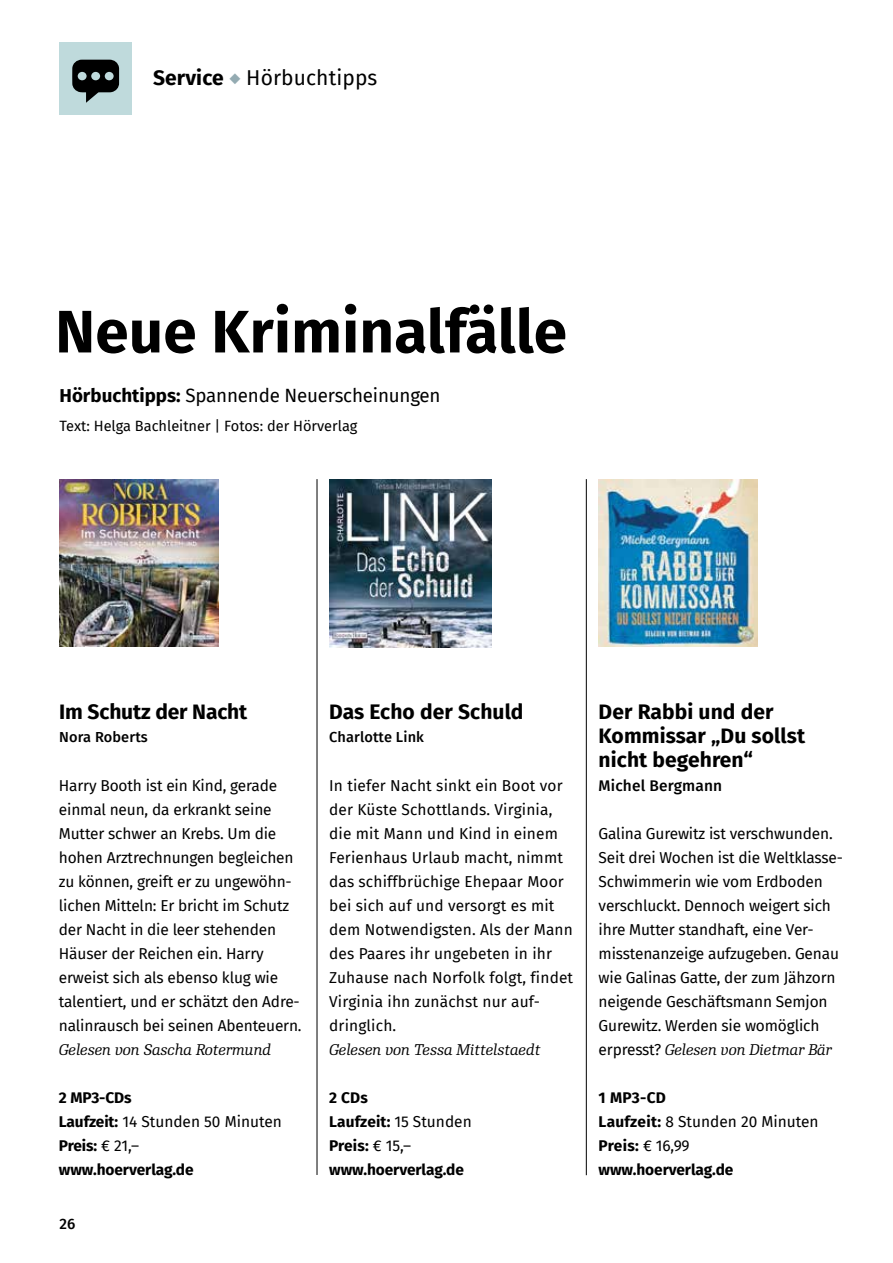
<style>
.page{position:relative;width:893px;height:1263px;background:#fff}
.page>*{position:absolute;margin:0;border:0;box-sizing:border-box;transform-origin:0 0}
.t1{font:700 60px "Fira Sans";letter-spacing:.005em;color:#000}
.t2{font:700 21px/24px "Fira Sans";letter-spacing:.005em;color:#000}
.t3{font:21px "Fira Sans";letter-spacing:.005em;color:#000}
.t4{font:18.75px "Fira Sans";letter-spacing:-.01em;color:#000}
.t5{font:15.45px/24px "Fira Sans";letter-spacing:-.01em;color:#000}
.t6{font:15.45px/24px "Fira Sans";letter-spacing:.01em;color:#000}
.t7{font:700 15.45px "Fira Sans";letter-spacing:-.005em;color:#000}
.t8{font:500 15.45px "Fira Sans";letter-spacing:.01em;color:#000}
.t9{font:italic 15px "Re Public";color:#000}
.t10{font:500 15px "Fira Sans";color:#000}
.t11{font:14.55px "Fira Sans";color:#000}
.t12{font:500 14.55px "Fira Sans";letter-spacing:.01em;color:#000}
.s1{font-weight:700}
.s2{color:#94abb2}
.s3{font-weight:400}
.s4{font-family:"Fira Sans";font-style:normal;font-size:15.45px}
</style>
<div class="page">
<div style="left:60px;top:43px;width:72px;height:72px;background:#bfdadc"></div>
<svg style="left:72px;top:60px;width:47px;height:43px"></svg>
<div style="left:78px;top:72px;width:9px;height:8px;background:#bfdadc;border-radius:50%"></div>
<div style="left:91px;top:72px;width:9px;height:8px;background:#bfdadc;border-radius:50%"></div>
<div style="left:105px;top:72px;width:9px;height:8px;background:#bfdadc;border-radius:50%"></div>
<img style="left:60px;top:479px;width:159px;height:167px">
<img style="left:330px;top:479px;width:161px;height:168px">
<img style="left:598px;top:479px;width:159px;height:168px">
<hr style="left:586px;top:479px;width:1px;height:696px;background:#000">
<hr style="left:317px;top:479px;width:1px;height:696px;background:#000">
<h2 class="t3" style="left:153px;top:62px;width:226px"><span class="s1">Service</span> <span class="s2">◆</span> Hörbuchtipps</h2>
<h3 class="t1" style="left:55px;top:281px;width:513px">Neue Kriminalfälle</h3>
<p class="t4" style="left:60px;top:381px;width:383px"><span class="s1">Hörbuchtipps:</span> Spannende Neuerscheinungen</p>
<p class="t11" style="left:60px;top:415px;width:299px">Text: Helga Bachleitner | Fotos: der Hörverlag</p>
<h4 class="t2" style="left:59px;top:698px;width:190px">Im Schutz der Nacht</h4>
<p class="t12" style="left:59px;top:725px;width:90px">Nora Roberts</p>
<p class="t5" style="left:59px;top:773px;width:244px">Harry Booth ist ein Kind, gerade einmal neun, da erkrankt seine<br>Mutter schwer an Krebs. Um die hohen Arztrechnungen begleichen zu können, greift er zu ungewöhn&shy;lichen Mitteln: Er bricht im Schutz der Nacht in die leer stehenden<br>Häuser der Reichen ein. Harry erweist sich als ebenso klug wie talentiert, und er schätzt den Adre&shy;nalinrausch bei seinen Abenteuern.</p>
<p class="t9" style="left:59px;top:1041px;width:214px">Gelesen von Sascha Rotermund</p>
<p class="t7" style="left:59px;top:1085px;width:74px">2 MP3-CDs</p>
<p class="t5" style="left:59px;top:1109px;width:225px"><span class="s1">Laufzeit:</span> 14 Stunden 50 Minuten</p>
<p class="t7" style="left:59px;top:1133px;width:82px">Preis: <span class="s3">€ 21,–</span></p>
<p class="t7" style="left:59px;top:1157px;width:136px">www.hoerverlag.de</p>
<p class="t10" style="left:60px;top:1212px;width:17px">26</p>
<h4 class="t2" style="left:329px;top:698px;width:196px">Das Echo der Schuld</h4>
<p class="t12" style="left:329px;top:725px;width:96px">Charlotte Link</p>
<p class="t6" style="left:329px;top:773px;width:246px">In tiefer Nacht sinkt ein Boot vor der Küste Schottlands. Virginia, die mit Mann und Kind in einem<br>Ferienhaus Urlaub macht, nimmt das schiffbrüchige Ehepaar Moor bei sich auf und versorgt es mit dem Notwendigsten. Als der Mann des Paares ihr ungebeten in ihr<br>Zuhause nach Norfolk folgt, findet<br>Virginia ihn zunächst nur auf&shy;dringlich.</p>
<p class="t9" style="left:329px;top:1041px;width:213px">Gelesen von Tessa Mittelstaedt</p>
<p class="t7" style="left:329px;top:1085px;width:40px">2 CDs</p>
<p class="t7" style="left:329px;top:1109px;width:144px">Laufzeit: <span class="s3">15 Stunden</span></p>
<p class="t7" style="left:329px;top:1133px;width:83px">Preis: <span class="s3">€ 15,–</span></p>
<p class="t7" style="left:329px;top:1157px;width:136px">www.hoerverlag.de</p>
<h4 class="t2" style="left:599px;top:698px;width:208px">Der Rabbi und der<br>Kommissar „Du sollst nicht begehren“</h4>
<p class="t8" style="left:599px;top:773px;width:125px">Michel Bergmann</p>
<p class="t5" style="left:599px;top:821px;width:246px">Galina Gurewitz ist verschwunden.<br>Seit drei Wochen ist die Weltklasse-Schwimmerin wie vom Erdboden verschluckt. Dennoch weigert sich ihre Mutter standhaft, eine Ver&shy;misstenanzeige aufzugeben. Genau wie Galinas Gatte, der zum Jähzorn neigende Geschäftsmann Semjon Gurewitz. Werden sie womöglich</p>
<p class="t9" style="left:599px;top:1041px;width:235px"><span class="s4">erpresst?</span> Gelesen von Dietmar Bär</p>
<p class="t7" style="left:599px;top:1085px;width:69px">1 MP3-CD</p>
<p class="t5" style="left:599px;top:1109px;width:221px"><span class="s1">Laufzeit:</span> 8 Stunden 20 Minuten</p>
<p class="t7" style="left:599px;top:1133px;width:93px">Preis: <span class="s3">€ 16,99</span></p>
<p class="t7" style="left:599px;top:1157px;width:136px">www.hoerverlag.de</p>
</div>
